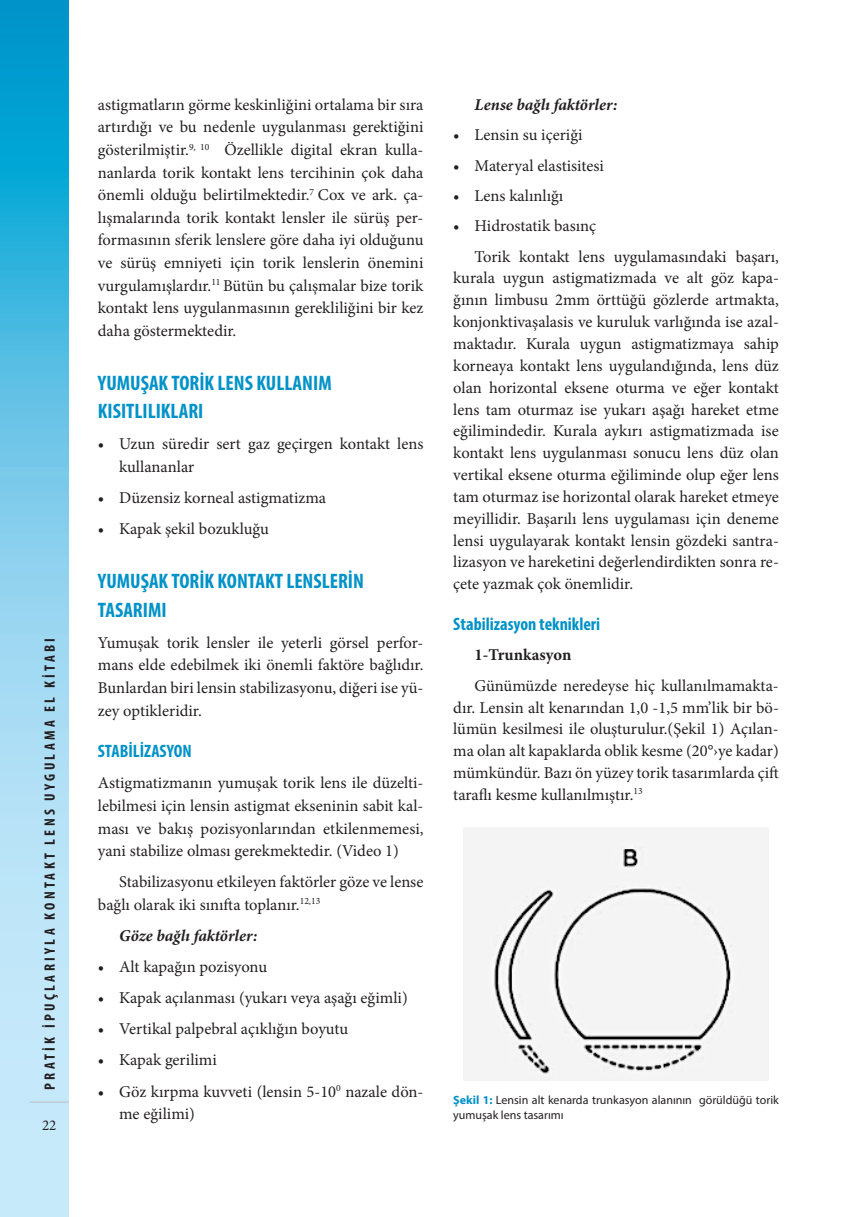
<style>
.page{position:relative;width:864px;height:1217px;background:#fff}
.page>*{position:absolute;margin:0;border:0;box-sizing:border-box;transform-origin:0 0}
.t1{font:700 condensed 21px "Myriad Pro";color:#0092c8}
.t2{font:700 condensed 18px "Myriad Pro";color:#0092c8}
.t3{font:16.5px/22.6px "Minion Pro";color:#231f20;text-align:justify}
.t4{font:italic 700 16.5px "Minion Pro";color:#231f20}
.t5{font:700 16.5px "Minion Pro";color:#231f20}
.t6{font:700 condensed 15px "Myriad Pro";letter-spacing:.22em;color:#231f20}
.t7{font:15px "Minion Pro";color:#231f20}
.t8{font:12px/15.6px "Myriad Pro";color:#231f20}
.s1{font-weight:700;color:#0092c8}
</style>
<div class="page">
<svg style="left:0;top:0;width:69px;height:1216px;background:#7ccceb"></svg>
<hr style="left:30px;top:1101px;width:39px;height:1px;background:#bcbdc0">
<img style="left:464px;top:827px;width:303px;height:253px">
<p class="t6" style="left:40px;top:1089px;width:453px;rotate:-90deg">Pratik ipuçlarıyla Kontakt Lens Uygulama El Kitabı</p>
<p class="t7" style="left:42px;top:1114px;width:16px">22</p>
<p class="t3" style="left:98px;top:93px;width:327px">astigmatların görme keskinliğini ortalama bir sıra artırdığı ve bu nedenle uygulanması gerektiğini gösterilmiştir.<sup>9,</sup> <sup>10</sup> Özellikle digital ekran kulla&shy;nanlarda torik kontakt lens tercihinin çok daha önemli olduğu belirtilmektedir.<sup>7</sup> Cox ve ark. ça&shy;lışmalarında torik kontakt lensler ile sürüş per&shy;formasının sferik lenslere göre daha iyi olduğunu ve sürüş emniyeti için torik lenslerin önemini vurgulamışlardır.<sup>11</sup> Bütün bu çalışmalar bize torik kontakt lens uygulanmasının gerekliliğini bir kez daha göstermektedir.</p>
<p class="t1" style="left:98px;top:369px;width:12px">YUMU</p>
<p class="t1" style="left:141px;top:369px;width:41px">ŞAK TORİK</p>
<p class="t1" style="left:217px;top:369px;width:10px">LENS</p>
<p class="t1" style="left:256px;top:369px;width:11px">KULLANIM</p>
<p class="t1" style="left:98px;top:398px;width:9px">KISITLILIKLARI</p>
<p class="t3" style="left:119px;top:433px;width:306px;text-indent:-21px">• Uzun süredir sert gaz geçirgen kontakt lens kullananlar</p>
<p class="t3" style="left:98px;top:486px;width:230px">• Düzensiz korneal astigmatizma</p>
<p class="t3" style="left:98px;top:517px;width:173px">• Kapak şekil bozukluğu</p>
<p class="t1" style="left:98px;top:568px;width:12px">YUMU</p>
<p class="t1" style="left:141px;top:568px;width:41px">ŞAK TORİK</p>
<p class="t1" style="left:217px;top:568px;width:11px">KONTAKT</p>
<p class="t1" style="left:286px;top:568px;width:10px">LENSLERİN</p>
<p class="t1" style="left:98px;top:596px;width:10px">TASARIMI</p>
<p class="t3" style="left:98px;top:631px;width:327px">Yumuşak torik lensler ile yeterli görsel perfor&shy;mans elde edebilmek iki önemli faktöre bağlıdır.<br>Bunlardan biri lensin stabilizasyonu, diğeri ise yü&shy;zey optikleridir.</p>
<p class="t2" style="left:98px;top:739px;width:8px">STABİLİ</p>
<p class="t2" style="left:144px;top:739px;width:16px">ZASYON</p>
<p class="t3" style="left:98px;top:771px;width:327px">Astigmatizmanın yumuşak torik lens ile düzelti&shy;lebilmesi için lensin astigmat ekseninin sabit kal&shy;ması ve bakış pozisyonlarından etkilenmemesi, yani stabilize olması gerekmektedir. (Video 1)</p>
<p class="t3" style="left:98px;top:870px;width:327px;text-indent:21px">Stabilizasyonu etkileyen faktörler göze ve lense bağlı olarak iki sınıfta toplanır.<sup>12,13</sup></p>
<p class="t4" style="left:119px;top:923px;width:140px">Göze bağlı faktörler:</p>
<p class="t3" style="left:98px;top:955px;width:171px">• Alt kapağın pozisyonu</p>
<p class="t3" style="left:98px;top:986px;width:311px">• Kapak açılanması (yukarı veya aşağı eğimli)</p>
<p class="t3" style="left:98px;top:1017px;width:252px">• Vertikal palpebral açıklığın boyutu</p>
<p class="t3" style="left:98px;top:1048px;width:120px">• Kapak gerilimi</p>
<p class="t3" style="left:119px;top:1079px;width:306px;text-indent:-21px">• Göz kırpma kuvveti (lensin 5-10<sup>0</sup> nazale dön&shy;me eğilimi)</p>
<p class="t4" style="left:474px;top:93px;width:144px">Lense bağlı faktörler:</p>
<p class="t3" style="left:453px;top:124px;width:131px">• Lensin su içeriği</p>
<p class="t3" style="left:453px;top:154px;width:152px">• Materyal elastisitesi</p>
<p class="t3" style="left:453px;top:184px;width:112px">• Lens kalınlığı</p>
<p class="t3" style="left:474px;top:211px;width:306px;line-height:30.3px;text-indent:-21px">• Hidrostatik basınç<br>Torik kontakt lens uygulamasındaki başarı,</p>
<p class="t3" style="left:453px;top:267px;width:327px;line-height:21.9px">kurala uygun astigmatizmada ve alt göz kapa&shy;ğının limbusu 2mm örttüğü gözlerde artmakta, konjonktivaşalasis ve kuruluk varlığında ise azal&shy;maktadır. Kurala uygun astigmatizmaya sahip korneaya kontakt lens uygulandığında, lens düz olan horizontal eksene oturma ve eğer kontakt lens tam oturmaz ise yukarı aşağı hareket etme eğilimindedir. Kurala aykırı astigmatizmada ise kontakt lens uygulanması sonucu lens düz olan vertikal eksene oturma eğiliminde olup eğer lens tam oturmaz ise horizontal olarak hareket etmeye meyillidir. Başarılı lens uygulaması için deneme lensi uygulayarak kontakt lensin gözdeki santra&shy;lizasyon ve hareketini değerlendirdikten sonra re&shy;çete yazmak çok önemlidir.</p>
<p class="t2" style="left:453px;top:612px;width:148px">Stabilizasyon teknikleri</p>
<p class="t5" style="left:474px;top:643px;width:98px">1-Trunkasyon</p>
<p class="t3" style="left:453px;top:674px;width:327px;line-height:21.9px;text-indent:21px">Günümüzde neredeyse hiç kullanılmamakta&shy;dır. Lensin alt kenarından 1,0 -1,5 mm’lik bir bö&shy;lümün kesilmesi ile oluşturulur.(Şekil 1) Açılan&shy;ma olan alt kapaklarda oblik kesme (20°›ye kadar) mümkündür. Bazı ön yüzey torik tasarımlarda çift taraflı kesme kullanılmıştır.<sup>13</sup></p>
<p class="t8" style="left:453px;top:1091px;width:327px"><span class="s1">Şekil 1:</span> Lensin alt kenarda trunkasyon alanının görüldüğü torik yumuşak lens tasarımı</p>
</div>
